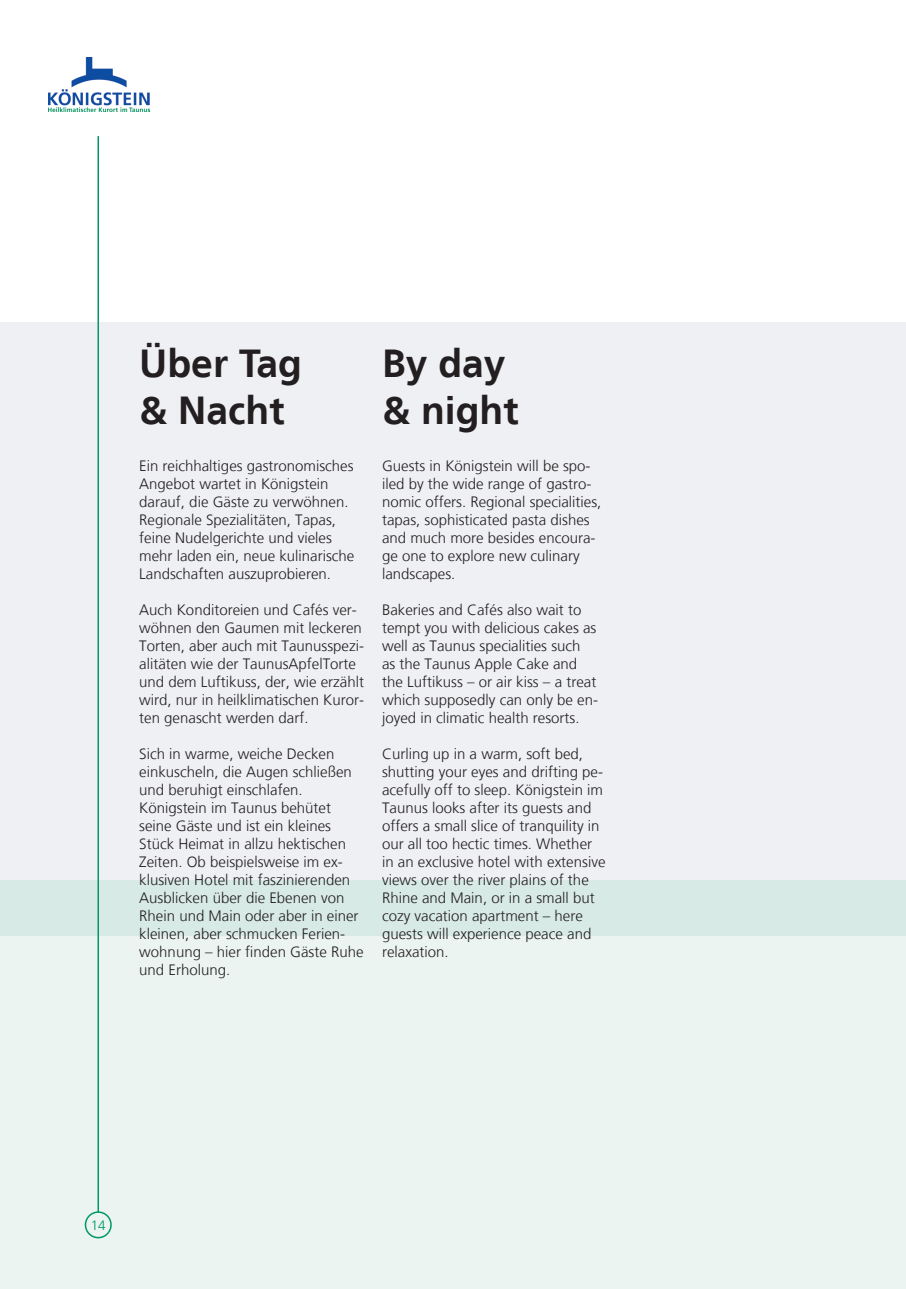
<style>
.page{position:relative;width:906px;height:1289px;background:#fff}
.page>*{position:absolute;margin:0;border:0;box-sizing:border-box;transform-origin:0 0}
.t1{font:700 39px/46.8px "Frutiger LT";color:#231f20}
.t2{font:300 15px/18px "Frutiger LT";color:#231f20}
.t3{font:300 13.5px "Frutiger LT";color:#009864}
</style>
<div class="page">
<div style="left:0;top:935px;width:906px;height:353px;background:#ebf4f1"></div>
<div style="left:0;top:879px;width:906px;height:56px;background:#d8eae6"></div>
<div style="left:0;top:322px;width:906px;height:557px;background:#eff0f4"></div>
<hr style="left:97px;top:136px;width:2px;height:1076px;background:#009864">
<div style="left:85px;top:1211px;width:27px;height:27px;border:2px solid #009864;border-radius:50%"></div>
<img style="left:48px;top:57px;width:102px;height:55px">
<h1 class="t1" style="left:139px;top:340px;width:164px">Über Tag &amp; Nacht</h1>
<h1 class="t1" style="left:382px;top:340px;width:138px">By day &amp; night</h1>
<p class="t2" style="left:139px;top:457px;width:217px">Ein reichhaltiges gastronomisches<br>Angebot wartet in Königstein darauf, die Gäste zu verwöhnen.<br>Regionale Spezialitäten, Tapas, feine Nudelgerichte und vieles mehr laden ein, neue kulinarische<br>Landschaften auszuprobieren.</p>
<p class="t2" style="left:139px;top:601px;width:226px">Auch Konditoreien und Cafés ver&shy;wöhnen den Gaumen mit leckeren Torten, aber auch mit Taunusspezi&shy;alitäten wie der TaunusApfelTorte und dem Luftikuss, der, wie erzählt wird, nur in heilklimatischen Kuror&shy;ten genascht werden darf.</p>
<p class="t2" style="left:139px;top:745px;width:226px">Sich in warme, weiche Decken einkuscheln, die Augen schließen und beruhigt einschlafen.<br>Königstein im Taunus behütet seine Gäste und ist ein kleines<br>Stück Heimat in allzu hektischen<br>Zeiten. Ob beispielsweise im ex&shy;klusiven Hotel mit faszinierenden<br>Ausblicken über die Ebenen von<br>Rhein und Main oder aber in einer kleinen, aber schmucken Ferien&shy;wohnung – hier finden Gäste Ruhe und Erholung.</p>
<p class="t2" style="left:382px;top:457px;width:221px">Guests in Königstein will be spo&shy;iled by the wide range of gastro&shy;nomic offers. Regional specialities, tapas, sophisticated pasta dishes and much more besides encoura&shy;ge one to explore new culinary landscapes.</p>
<p class="t2" style="left:382px;top:601px;width:217px">Bakeries and Cafés also wait to tempt you with delicious cakes as well as Taunus specialities such<br>as the Taunus Apple Cake and the Luftikuss – or air kiss – a treat which supposedly can only be en&shy;joyed in climatic health resorts.</p>
<p class="t2" style="left:382px;top:745px;width:225px">Curling up in a warm, soft bed, shutting your eyes and drifting pe&shy;acefully off to sleep. Königstein im<br>Taunus looks after its guests and offers a small slice of tranquility in our all too hectic times. Whether in an exclusive hotel with extensive views over the river plains of the<br>Rhine and Main, or in a small but cozy vacation apartment – here guests will experience peace and relaxation.</p>
<p class="t3" style="left:91px;top:1217px;width:17px">14</p>
</div>
